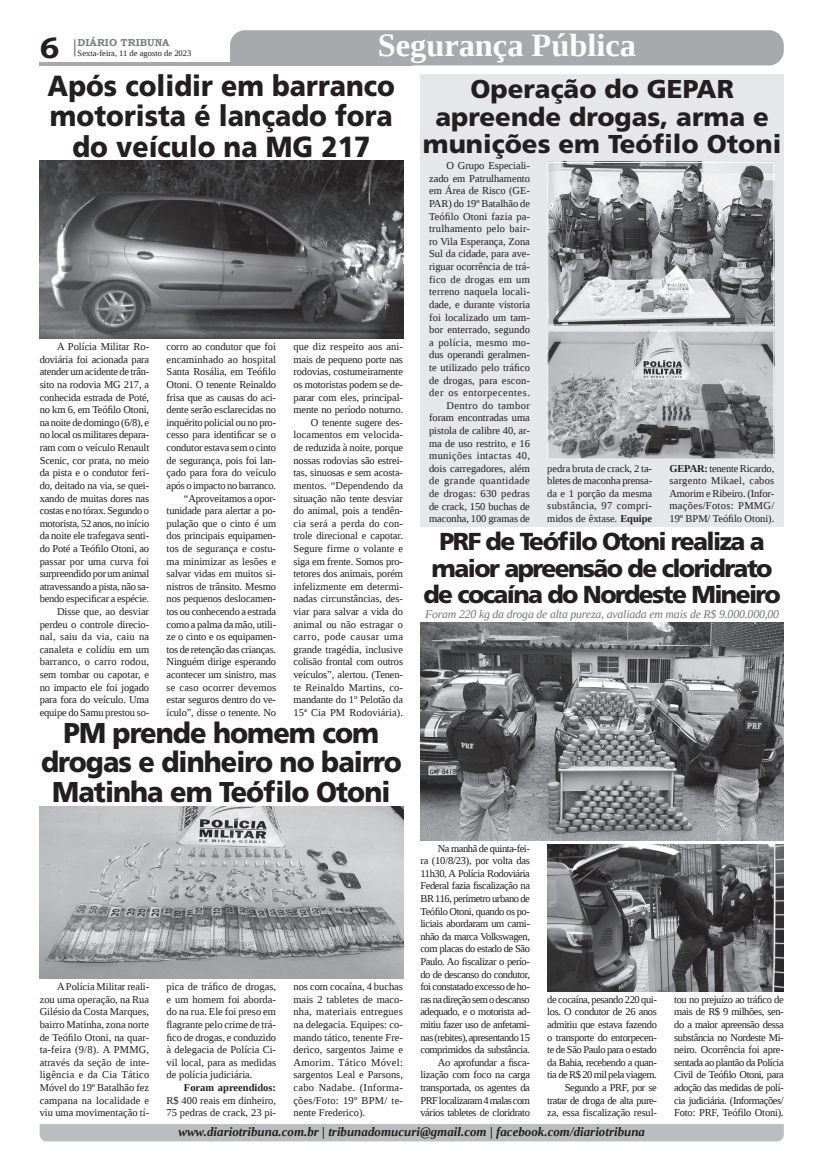
<style>
.page{position:relative;width:821px;height:1166px;background:#fff}
.page>*{position:absolute;margin:0;border:0;box-sizing:border-box;transform-origin:0 0}
.t1{font:700 32.38px "Liberation Serif";color:#fff}
.t2{font:700 29.31px "Bookman Old Style";color:#231f20}
.t3{font:900 29.14px/30.3px "Frutiger LT Std";color:#231f20;text-align:center;scale:.92 1}
.t4{font:900 28.61px/29.3px "Frutiger LT Std";letter-spacing:-.035em;color:#231f20;text-align:center;scale:.95 1}
.t5{font:900 25.81px/27.6px "Frutiger LT Std";color:#231f20;text-align:center}
.t6{font:900 24.5px/26.2px "Frutiger LT Std";letter-spacing:-.065em;color:#231f20;text-align:center}
.t7{font:italic 700 12.95px "Liberation Serif";color:#231f20}
.t8{font:italic 11.81px "Liberation Serif";letter-spacing:-.015em;color:#76787b}
.t9{font:10.5px/12.6px "Liberation Serif";letter-spacing:-.015em;color:#231f20;text-align:justify}
.t10{font:10.5px/12.6px "Liberation Serif";letter-spacing:-.04em;color:#231f20;text-align:right}
.t11{font:700 10.5px "Liberation Serif";color:#231f20}
.t12{font:700 10.06px "Bookman Old Style";color:#808285}
.t13{font:8.4px "Liberation Serif";color:#231f20}
.s1{font-weight:700}
</style>
<div class="page">
<svg style="left:74px;top:39px;width:2px;height:17px"></svg>
<hr style="left:40px;top:62px;width:372px;height:3px;background:#a8a9ad">
<div style="left:230px;top:30px;width:554px;height:35px;background:#a8a9ad"></div>
<div style="left:40px;top:1124px;width:744px;height:17px;background:#bcbdc0"></div>
<div style="left:420px;top:74px;width:364px;height:452px;background:#e6e7e9"></div>
<img style="left:549px;top:332px;width:223px;height:125px">
<div style="left:547px;top:330px;width:227px;height:129px;border:1px solid #fff"></div>
<img style="left:549px;top:164px;width:223px;height:159px">
<div style="left:547px;top:162px;width:227px;height:163px;border:1px solid #fff"></div>
<img style="left:40px;top:161px;width:363px;height:178px">
<img style="left:40px;top:807px;width:363px;height:171px">
<img style="left:420px;top:623px;width:364px;height:217px">
<img style="left:547px;top:844px;width:237px;height:147px">
<h1 class="t1" style="left:378px;top:24px;width:260px">Segurança Pública</h1>
<h3 class="t3" style="left:48px;top:71px;width:379px">Após colidir em barranco motorista é lançado fora do veículo na MG 217</h3>
<p class="t12" style="left:78px;top:35px;width:93px">DIÁRIO TRIBUNA</p>
<h2 class="t2" style="left:40px;top:27px;width:21px">6</h2>
<p class="t13" style="left:78px;top:48px;width:115px">Sexta-feira, 11 de agosto de 2023</p>
<h3 class="t5" style="left:423px;top:75px;width:360px">Operação do GEPAR apreende drogas, arma e munições em Teófilo Otoni</h3>
<p class="t9" style="left:429px;top:159px;width:102px;text-align:right">O Grupo Especiali&shy;zado em Patrulhamento em Área de Risco (GE-<br>PAR) do 19º Batalhão de<br>Teófilo Otoni fazia pa&shy;trulhamento pelo bair&shy;ro Vila Esperança, Zona<br>Sul da cidade, para ave&shy;riguar ocorrência de trá&shy;fico de drogas em um terreno naquela locali&shy;dade, e durante vistoria foi localizado um tam&shy;bor enterrado, segundo a polícia, mesmo mo&shy;dus operandi geralmen&shy;te utilizado pelo tráfico de drogas, para escon&shy;der os entorpecentes.<br>Dentro do tambor foram encontradas uma pistola de calibre 40, ar&shy;ma de uso restrito, e 16 munições intactas 40, dois carregadores, além de grande quantidade de drogas: 630 pedras de crack, 150 buchas de maconha, 100 gramas de</p>
<p class="t9" style="left:40px;top:340px;width:111px;text-align:right">A Polícia Militar Ro&shy;doviária foi acionada para atender um acidente de trân&shy;sito na rodovia MG 217, a conhecida estrada de Poté, no km 6, em Teófilo Otoni, na noite de domingo (6/8), e no local os militares depara&shy;ram com o veículo Renault<br>Scenic, cor prata, no meio da pista e o condutor feri&shy;do, deitado na via, se quei&shy;xando de muitas dores nas costas e no tórax. Segundo o motorista, 52 anos, no início da noite ele trafegava senti&shy;do Poté a Teófilo Otoni, ao passar por uma curva foi surpreendido por um animal atravessando a pista, não sa&shy;bendo especificar a espécie.<br>Disse que, ao desviar perdeu o controle direcio&shy;nal, saiu da via, caiu na canaleta e colidiu em um barranco, o carro rodou, sem tombar ou capotar, e no impacto ele foi jogado para fora do veículo. Uma equipe do Samu prestou so-</p>
<p class="t9" style="left:167px;top:340px;width:111px;text-align:right">corro ao condutor que foi encaminhado ao hospital<br>Santa Rosália, em Teófilo<br>Otoni. O tenente Reinaldo frisa que as causas do aci&shy;dente serão esclarecidas no inquérito policial ou no pro&shy;cesso para identificar se o condutor estava sem o cinto de segurança, pois foi lan&shy;çado para fora do veículo após o impacto no barranco. “Aproveitamos a opor&shy;tunidade para alertar a po&shy;pulação que o cinto é um dos principais equipamen&shy;tos de segurança e costu&shy;ma minimizar as lesões e salvar vidas em muitos si&shy;nistros de trânsito. Mesmo nos pequenos deslocamen&shy;tos ou conhecendo a estrada como a palma da mão, utili&shy;ze o cinto e os equipamen&shy;tos de retenção das crianças.<br>Ninguém dirige esperando acontecer um sinistro, mas se caso ocorrer devemos estar seguros dentro do ve&shy;ículo”, disse o tenente. No</p>
<p class="t9" style="left:294px;top:340px;width:111px;text-align:right">que diz respeito aos ani&shy;mais de pequeno porte nas rodovias, costumeiramente os motoristas podem se de&shy;parar com eles, principal&shy;mente no período noturno.<br>O tenente sugere des&shy;locamentos em velocida&shy;de reduzida à noite, porque nossas rodovias são estrei&shy;tas, sinuosas e sem acosta&shy;mentos. “Dependendo da situação não tente desviar do animal, pois a tendên&shy;cia será a perda do con&shy;trole direcional e capotar.<br>Segure firme o volante e siga em frente. Somos pro&shy;tetores dos animais, porém infelizmente em determi&shy;nadas circunstâncias, des&shy;viar para salvar a vida do animal ou não estragar o carro, pode causar uma grande tragédia, inclusive colisão frontal com outros veículos”, alertou. (Tenen&shy;te Reinaldo Martins, co&shy;mandante do 1º Pelotão da<br>15ª Cia PM Rodoviária).</p>
<p class="t9" style="left:547px;top:462px;width:106px">pedra bruta de crack, 2 ta&shy;bletes de maconha prensa&shy;da e 1 porção da mesma substância, 97 compri&shy;midos de êxtase. <span class="s1">Equipe</span></p>
<p class="t9" style="left:670px;top:462px;width:106px"><span class="s1">GEPAR:</span> tenente Ricardo, sargento Mikael, cabos Amorim e Ribeiro. (Infor&shy;mações/Fotos: PMMG/ 19º BPM/ Teófilo Otoni).</p>
<h3 class="t6" style="left:423px;top:528px;width:359px">PRF de Teófilo Otoni realiza a maior apreensão de cloridrato de cocaína do Nordeste Mineiro</h3>
<p class="t8" style="left:425px;top:606px;width:356px">Foram 220 kg da droga de alta pureza, avaliada em mais de R$ 9.000.000,00</p>
<h3 class="t4" style="left:41px;top:718px;width:381px">PM prende homem com drogas e dinheiro no bairro<br>Matinha em Teófilo Otoni</h3>
<p class="t9" style="left:40px;top:980px;width:111px;text-indent:17px">A Polícia Militar reali&shy;zou uma operação, na Rua Gilésio da Costa Marques, bairro Matinha, zona norte de Teófilo Otoni, na quar&shy;ta-feira (9/8). A PMMG, através da seção de inte&shy;ligência e da Cia Tático Móvel do 19º Batalhão fez campana na localidade e viu uma movimentação tí-</p>
<p class="t9" style="left:167px;top:980px;width:111px">pica de tráfico de drogas, e um homem foi aborda&shy;do na rua. Ele foi preso em flagrante pelo crime de trá&shy;fico de drogas, e conduzido à delegacia de Polícia Ci&shy;vil local, para as medidas de polícia judiciária.</p>
<p class="t11" style="left:184px;top:1080px;width:94px">Foram apreendidos:</p>
<p class="t9" style="left:167px;top:1093px;width:111px">R$ 400 reais em dinheiro,<br>75 pedras de crack, 23 pi-</p>
<p class="t9" style="left:293px;top:980px;width:111px">nos com cocaína, 4 buchas mais 2 tabletes de maco&shy;nha, materiais entregues na delegacia. Equipes: co&shy;mando tático, tenente Fre&shy;derico, sargentos Jaime e Amorim. Tático Móvel: sargentos Leal e Parsons, cabo Nadabe. (Informa&shy;ções/Foto: 19º BPM/ te&shy;nente Frederico).</p>
<p class="t10" style="left:420px;top:842px;width:111px">Na manhã de quinta-fei-<br>ra (10/8/23), por volta das<br>11h30, A Polícia Rodoviária<br>Federal fazia fiscalização na<br>BR 116, perímetro urbano de<br>Teófilo Otoni, quando os po&shy;liciais abordaram um cami&shy;nhão da marca Volkswagen, com placas do estado de São<br>Paulo. Ao fiscalizar o perío&shy;do de descanso do condutor, foi constatado excesso de ho&shy;ras na direção sem o descanso adequado, e o motorista ad&shy;mitiu fazer uso de anfetami&shy;nas (rebites), apresentando 15 comprimidos da substância.<br>Ao aprofundar a fisca&shy;lização com foco na carga transportada, os agentes da<br>PRF localizaram 4 malas com vários tabletes de cloridrato</p>
<p class="t10" style="left:547px;top:993px;width:111px">de cocaína, pesando 220 qui&shy;los. O condutor de 26 anos admitiu que estava fazendo o transporte do entorpecen&shy;te de São Paulo para o estado da Bahia, recebendo a quan&shy;tia de R$ 20 mil pela viagem.<br>Segundo a PRF, por se tratar de droga de alta pure&shy;za, essa fiscalização resul-</p>
<p class="t9" style="left:674px;top:993px;width:111px">tou no prejuízo ao tráfico de mais de R$ 9 milhões, sen&shy;do a maior apreensão dessa substância no Nordeste Mi&shy;neiro. Ocorrência foi apre&shy;sentada ao plantão da Polícia Civil de Teófilo Otoni, para adoção das medidas de polí&shy;cia judiciária. (Informações/ Foto: PRF, Teófilo Otoni).</p>
<p class="t7" style="left:178px;top:1123px;width:468px">www.diariotribuna.com.br | tribunadomucuri@gmail.com | facebook.com/diariotribuna</p>
</div>
